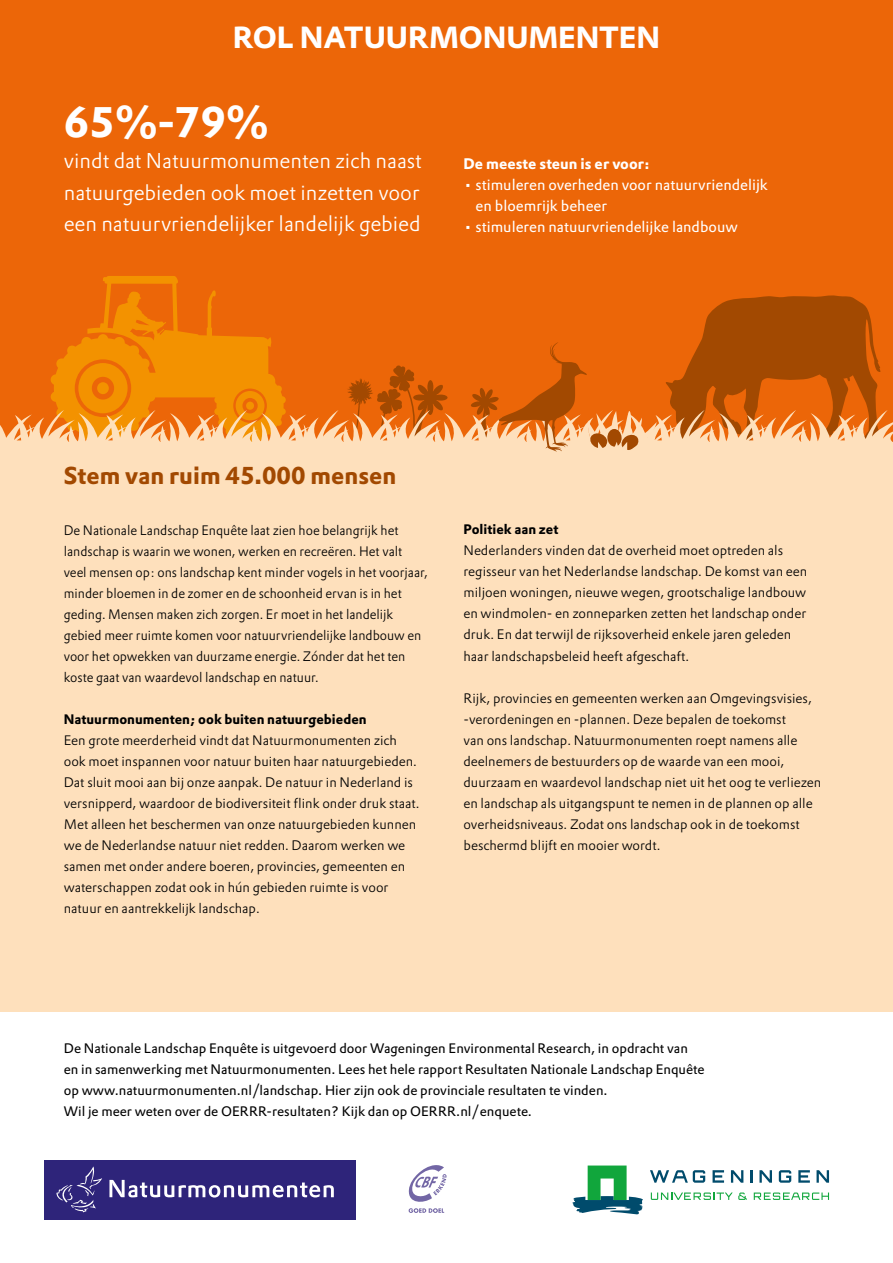
<style>
.page{position:relative;width:893px;height:1263px;background:#fff}
.page>*{position:absolute;margin:0;border:0;box-sizing:border-box;transform-origin:0 0}
.t1{font:700 42px "DTL Prokyon TOT";color:#fff}
.t2{font:700 30px "DTL Prokyon TOT";color:#fff}
.t3{font:700 24px "DTL Prokyon TOT";color:#a24901}
.t4{font:300 21px/31.5px "DTL Prokyon TOT";color:#fff;text-align:justify}
.t5{font:15px/21px "DTL Prokyon TOT";color:#fff}
.t6{font:700 15px "DTL Prokyon TOT";color:#fff}
.t7{font:300 13.5px/21px "DTL Prokyon TOT";color:#000}
.t8{font:300 13.5px/21px "DTL Prokyon TOT";color:#000;scale:.96 1}
.t9{font:13.5px/21px "DTL Prokyon TOT";color:#000}
.t10{font:700 13.5px "DTL Prokyon TOT";color:#000}
</style>
<div class="page">
<div style="left:0;top:0;width:893px;height:442px;background:#ec6608"></div>
<div style="left:0;top:442px;width:893px;height:570px;background:#fee0bc"></div>
<div style="left:44px;top:1160px;width:311px;height:59px;background:#2e247a"></div>
<svg style="left:56px;top:1166px;width:46px;height:46px"></svg>
<svg style="left:109px;top:1180px;width:225px;height:17px"></svg>
<svg style="left:409px;top:1165px;width:37px;height:47px"></svg>
<svg style="left:713px;top:1170px;width:11px;height:13px"></svg>
<svg style="left:731px;top:1170px;width:12px;height:13px"></svg>
<svg style="left:750px;top:1170px;width:2px;height:13px"></svg>
<svg style="left:759px;top:1170px;width:13px;height:13px"></svg>
<svg style="left:779px;top:1170px;width:12px;height:13px"></svg>
<svg style="left:798px;top:1170px;width:12px;height:13px"></svg>
<svg style="left:816px;top:1170px;width:13px;height:13px"></svg>
<svg style="left:650px;top:1170px;width:55px;height:13px"></svg>
<svg style="left:754px;top:1192px;width:75px;height:8px"></svg>
<svg style="left:651px;top:1192px;width:96px;height:8px"></svg>
<svg style="left:572px;top:1165px;width:71px;height:50px"></svg>
<svg style="left:0;top:276px;width:893px;height:176px"></svg>
<h2 class="t2" style="left:233px;top:18px;width:429px">ROL NATUURMONUMENTEN</h2>
<h1 class="t1" style="left:64px;top:94px;width:207px">65%-79%</h1>
<h3 class="t4" style="left:64px;top:145px;width:360px">vindt dat Natuurmonumenten zich naast natuurgebieden ook moet inzetten voor een natuurvriendelijker landelijk gebied</h3>
<p class="t6" style="left:463px;top:154px;width:188px">De meeste steun is er voor:</p>
<p class="t5" style="left:476px;top:174px;width:294px;text-indent:-12px">• stimuleren overheden voor natuurvriendelijk en bloemrijk beheer</p>
<p class="t5" style="left:463px;top:216px;width:276px">• stimuleren natuurvriendelijke landbouw</p>
<h3 class="t3" style="left:64px;top:460px;width:334px">Stem van ruim 45.000 mensen</h3>
<p class="t8" style="left:64px;top:519px;width:381px">De Nationale Landschap Enquête laat zien hoe belangrijk het landschap is waarin we wonen, werken en recreëren. Het valt veel mensen op: ons landschap kent minder vogels in het voorjaar, minder bloemen in de zomer en de schoonheid ervan is in het geding. Mensen maken zich zorgen. Er moet in het landelijk gebied meer ruimte komen voor natuurvriendelijke landbouw en voor het opwekken van duurzame energie. Zónder dat het ten koste gaat van waardevol landschap en natuur.</p>
<p class="t10" style="left:64px;top:710px;width:304px">Natuurmonumenten; ook buiten natuurgebieden</p>
<p class="t7" style="left:64px;top:729px;width:357px">Een grote meerderheid vindt dat Natuurmonumenten zich ook moet inspannen voor natuur buiten haar natuurgebieden.<br>Dat sluit mooi aan bij onze aanpak. De natuur in Nederland is versnipperd, waardoor de biodiversiteit flink onder druk staat.<br>Met alleen het beschermen van onze natuurgebieden kunnen we de Nederlandse natuur niet redden. Daarom werken we samen met onder andere boeren, provincies, gemeenten en waterschappen zodat ook in hún gebieden ruimte is voor natuur en aantrekkelijk landschap.</p>
<p class="t10" style="left:463px;top:521px;width:96px">Politiek aan zet</p>
<p class="t7" style="left:463px;top:540px;width:345px">Nederlanders vinden dat de overheid moet optreden als regisseur van het Nederlandse landschap. De komst van een miljoen woningen, nieuwe wegen, grootschalige landbouw en windmolen- en zonneparken zetten het landschap onder druk. En dat terwijl de rijksoverheid enkele jaren geleden haar landschapsbeleid heeft afgeschaft.</p>
<p class="t7" style="left:463px;top:687px;width:359px">Rijk, provincies en gemeenten werken aan Omgevingsvisies, -verordeningen en -plannen. Deze bepalen de toekomst<br>van ons landschap. Natuurmonumenten roept namens alle deelnemers de bestuurders op de waarde van een mooi, duurzaam en waardevol landschap niet uit het oog te verliezen en landschap als uitgangspunt te nemen in de plannen op alle overheidsniveaus. Zodat ons landschap ook in de toekomst beschermd blijft en mooier wordt.</p>
<p class="t9" style="left:64px;top:1038px;width:642px">De Nationale Landschap Enquête is uitgevoerd door Wageningen Environmental Research, in opdracht van en in samenwerking met Natuurmonumenten. Lees het hele rapport Resultaten Nationale Landschap Enquête op www.natuurmonumenten.nl/landschap. Hier zijn ook de provinciale resultaten te vinden.<br>Wil je meer weten over de OERRR-resultaten? Kijk dan op OERRR.nl/enquete.</p>
</div>
